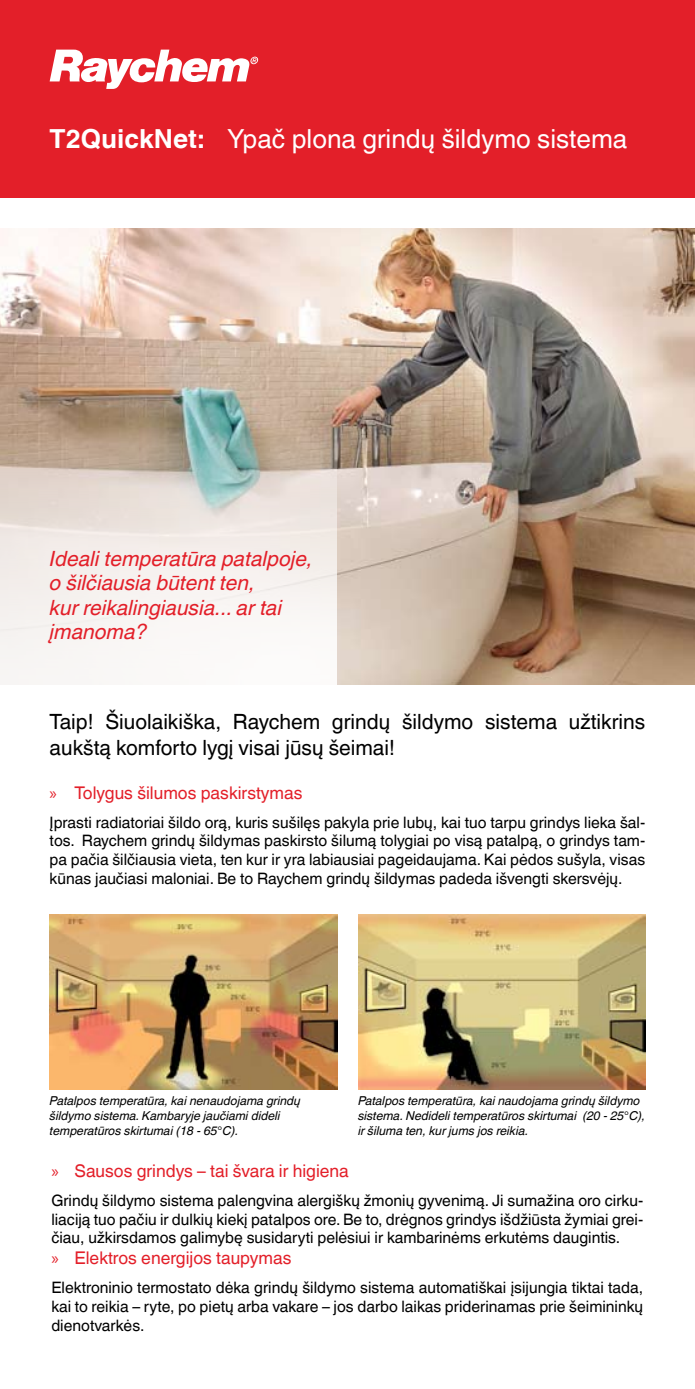
<style>
.page{position:relative;width:695px;height:1389px;background:#fff}
.page>*{position:absolute;margin:0;border:0;box-sizing:border-box;transform-origin:0 0}
.t1{font:26.25px "Helvetica Linotype";color:#fff}
.t2{font:21px/25.2px "Helvetica Linotype";color:#000}
.t3{font:italic 21px/24.5px "Helvetica Linotype";color:#e31f29}
.t4{font:17.5px "Helvetica Linotype";color:#e31f29}
.t5{font:15.75px/18.9px "Helvetica Linotype";color:#000;text-align:justify}
.t6{font:italic 12.25px/14.7px "Helvetica Linotype";color:#000}
.s1{font-weight:700}
.s2{font-family:"Myriad Pro"}
</style>
<div class="page">
<div style="left:0;top:0;width:694px;height:198px;background:#e31f29"></div>
<svg style="left:50px;top:50px;width:208px;height:39px"></svg>
<img style="left:50px;top:915px;width:287px;height:174px">
<img style="left:358px;top:915px;width:287px;height:174px">
<img style="left:0;top:228px;width:694px;height:457px">
<svg style="left:0;top:435px;width:337px;height:250px"></svg>
<h1 class="t1" style="left:50px;top:123px;width:579px"><span class="s1">T2QuickNet:</span> Ypač plona grindų šildymo sistema</h1>
<h2 class="t3" style="left:50px;top:546px;width:264px">Ideali temperatūra patalpoje, o šilčiausia būtent ten,<br>kur reikalingiausia... ar tai įmanoma?</h2>
<h2 class="t2" style="left:50px;top:710px;width:597px">Taip! Šiuolaikiška, Raychem grindų šildymo sistema užtikrins aukštą komforto lygį visai jūsų šeimai!</h2>
<p class="t4" style="left:50px;top:782px;width:254px"><span class="s2">»</span> Tolygus šilumos paskirstymas</p>
<p class="t5" style="left:50px;top:813px;width:597px">Įprasti radiatoriai šildo orą, kuris sušilęs pakyla prie lubų, kai tuo tarpu grindys lieka šal&shy;tos. Raychem grindų šildymas paskirsto šilumą tolygiai po visą patalpą, o grindys tam&shy;pa pačia šilčiausia vieta, ten kur ir yra labiausiai pageidaujama. Kai pėdos sušyla, visas kūnas jaučiasi maloniai. Be to Raychem grindų šildymas padeda išvengti skersvėjų.</p>
<p class="t6" style="left:50px;top:1094px;width:252px">Patalpos temperatūra, kai nenaudojama grindų šildymo sistema. Kambaryje jaučiami dideli temperatūros skirtumai (18 - 65°C).</p>
<p class="t6" style="left:358px;top:1094px;width:289px">Patalpos temperatūra, kai naudojama grindų šildymo sistema. Nedideli temperatūros skirtumai (20 - 25°C), ir šiluma ten, kur jums jos reikia.</p>
<p class="t4" style="left:51px;top:1161px;width:299px"><span class="s2">»</span> Sausos grindys – tai švara ir higiena</p>
<p class="t5" style="left:51px;top:1191px;width:593px">Grindų šildymo sistema palengvina alergiškų žmonių gyvenimą. Ji sumažina oro cirku&shy;liaciją tuo pačiu ir dulkių kiekį patalpos ore. Be to, drėgnos grindys išdžiūsta žymiai grei&shy;čiau, užkirsdamos galimybę susidaryti pelėsiui ir kambarinėms erkutėms daugintis.</p>
<p class="t4" style="left:51px;top:1248px;width:241px"><span class="s2">»</span> Elektros energijos taupymas</p>
<p class="t5" style="left:51px;top:1278px;width:593px">Elektroninio termostato dėka grindų šildymo sistema automatiškai įsijungia tiktai tada, kai to reikia – ryte, po pietų arba vakare – jos darbo laikas priderinamas prie šeimininkų dienotvarkės.</p>
</div>
